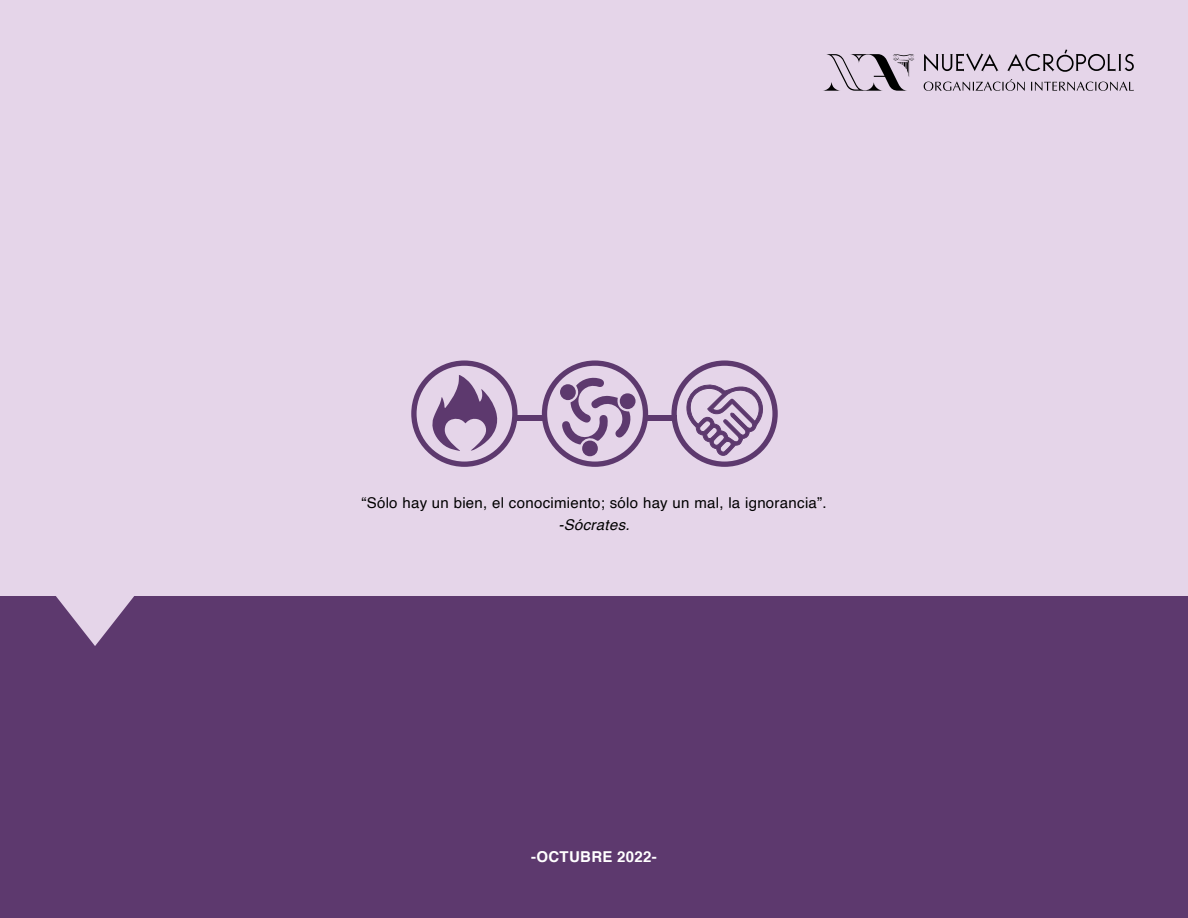
<style>
.page{position:relative;width:1188px;height:918px;background:#fff}
.page>*{position:absolute;margin:0;border:0;box-sizing:border-box;transform-origin:0 0}
.t1{font:15px "Helvetica";letter-spacing:.02em;color:#000}
.t2{font:700 15px "Helvetica";letter-spacing:.02em;color:#fff}
.t3{font:italic 15px "Helvetica";letter-spacing:.02em;color:#000}
</style>
<div class="page">
<div style="left:0;top:0;width:1188px;height:597px;background:#e5d5e9"></div>
<div style="left:0;top:597px;width:1188px;height:321px;background:#5d396e"></div>
<div style="left:515px;top:415px;width:30px;height:6px;background:#5d396e"></div>
<div style="left:647px;top:415px;width:30px;height:6px;background:#5d396e"></div>
<svg style="left:411px;top:360px;width:107px;height:107px"></svg>
<svg style="left:542px;top:360px;width:106px;height:107px"></svg>
<div style="left:560px;top:384px;width:16px;height:16px;background:#5d396e;border-radius:50%"></div>
<div style="left:582px;top:441px;width:16px;height:15px;background:#5d396e;border-radius:50%"></div>
<div style="left:620px;top:393px;width:16px;height:16px;background:#5d396e;border-radius:50%"></div>
<svg style="left:671px;top:360px;width:107px;height:107px"></svg>
<svg style="left:924px;top:79px;width:210px;height:12px"></svg>
<svg style="left:1007px;top:49px;width:127px;height:23px"></svg>
<svg style="left:923px;top:53px;width:76px;height:19px"></svg>
<svg style="left:823px;top:54px;width:92px;height:37px"></svg>
<svg style="left:54px;top:596px;width:82px;height:50px"></svg>
<p class="t1" style="left:361px;top:491px;width:467px">“Sólo hay un bien, el conocimiento; sólo hay un mal, la ignorancia”.</p>
<p class="t3" style="left:559px;top:513px;width:73px">-Sócrates.</p>
<p class="t2" style="left:531px;top:844px;width:127px">-OCTUBRE 2022-</p>
</div>
